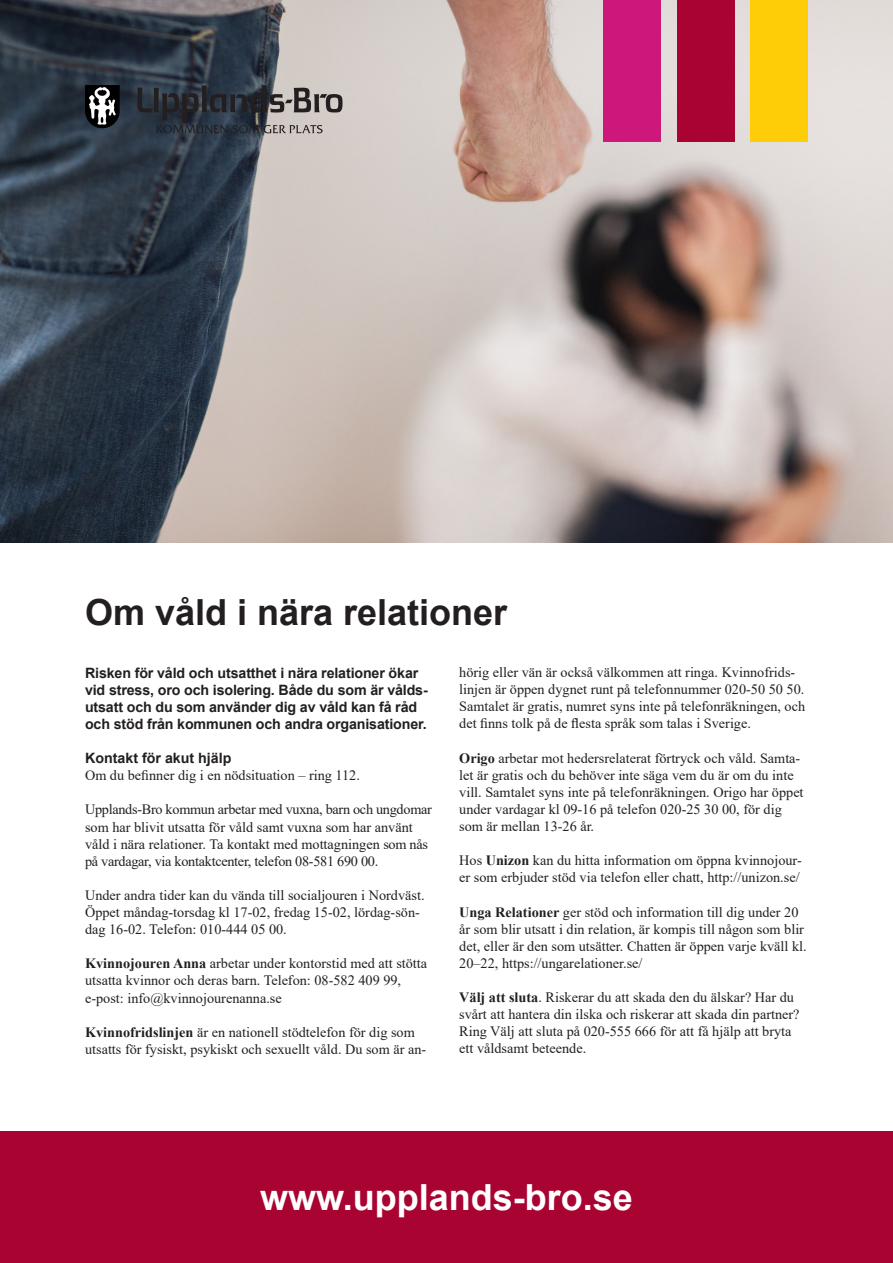
<style>
.page{position:relative;width:893px;height:1263px;background:#fff}
.page>*{position:absolute;margin:0;border:0;box-sizing:border-box;transform-origin:0 0}
.t1{font:700 36px "Arial";color:#231f20}
.t2{font:700 36px "Arial";color:#fff}
.t3{font:14.25px/17.1px "Times New Roman";color:#231f20}
.t4{font:14.25px/17.1px "Times New Roman";letter-spacing:-.02em;color:#231f20}
.t5{font:700 14.25px/17.1px "Arial";letter-spacing:-.01em;color:#231f20}
.s1{font-weight:700}
</style>
<div class="page">
<img style="left:0;top:0;width:893px;height:542px">
<div style="left:0;top:1131px;width:893px;height:132px;background:#a90332"></div>
<svg style="left:85px;top:85px;width:35px;height:43px"></svg>
<svg style="left:137px;top:85px;width:206px;height:49px"></svg>
<div style="left:750px;top:0;width:58px;height:142px;background:#fecd08"></div>
<div style="left:677px;top:0;width:57px;height:142px;background:#a90332"></div>
<div style="left:604px;top:0;width:57px;height:142px;background:#cd177b"></div>
<p class="t1" style="left:85px;top:587px;width:424px">Om våld i nära relationer</p>
<p class="t5" style="left:85px;top:664px;width:344px">Risken för våld och utsatthet i nära relationer ökar vid stress, oro och isolering. Både du som är vålds&shy;utsatt och du som använder dig av våld kan få råd och stöd från kommunen och andra organisationer.</p>
<p class="t5" style="left:85px;top:750px;width:148px">Kontakt för akut hjälp</p>
<p class="t3" style="left:85px;top:766px;width:276px">Om du befinner dig i en nödsituation – ring 112.</p>
<p class="t4" style="left:85px;top:801px;width:348px">Upplands-Bro kommun arbetar med vuxna, barn och ungdomar som har blivit utsatta för våld samt vuxna som har använt våld i nära relationer. Ta kontakt med mottagningen som nås på vardagar, via kontaktcenter, telefon 08-581 690 00.</p>
<p class="t3" style="left:85px;top:886px;width:341px">Under andra tider kan du vända till socialjouren i Nordväst.<br>Öppet måndag-torsdag kl 17-02, fredag 15-02, lördag-sön&shy;dag 16-02. Telefon: 010-444 05 00.</p>
<p class="t3" style="left:85px;top:954px;width:344px"><span class="s1">Kvinnojouren Anna</span> arbetar under kontorstid med att stötta utsatta kvinnor och deras barn. Telefon: 08-582 409 99, e-post: info@kvinnojourenanna.se</p>
<p class="t3" style="left:85px;top:1023px;width:343px"><span class="s1">Kvinnofridslinjen</span> är en nationell stödtelefon för dig som utsatts för fysiskt, psykiskt och sexuellt våld. Du som är an-</p>
<p class="t3" style="left:459px;top:663px;width:347px">hörig eller vän är också välkommen att ringa. Kvinnofrids&shy;linjen är öppen dygnet runt på telefonnummer 020-50 50 50.<br>Samtalet är gratis, numret syns inte på telefonräkningen, och det finns tolk på de flesta språk som talas i Sverige.</p>
<p class="t3" style="left:459px;top:749px;width:346px"><span class="s1">Origo</span> arbetar mot hedersrelaterat förtryck och våld. Samta&shy;let är gratis och du behöver inte säga vem du är om du inte vill. Samtalet syns inte på telefonräkningen. Origo har öppet under vardagar kl 09-16 på telefon 020-25 30 00, för dig som är mellan 13-26 år.</p>
<p class="t3" style="left:459px;top:851px;width:344px">Hos <span class="s1">Unizon</span> kan du hitta information om öppna kvinnojour&shy;er som erbjuder stöd via telefon eller chatt, http://unizon.se/</p>
<p class="t3" style="left:459px;top:903px;width:349px"><span class="s1">Unga Relationer</span> ger stöd och information till dig under 20 år som blir utsatt i din relation, är kompis till någon som blir det, eller är den som utsätter. Chatten är öppen varje kväll kl.<br>20–22, https://ungarelationer.se/</p>
<p class="t3" style="left:459px;top:988px;width:342px"><span class="s1">Välj att sluta</span>. Riskerar du att skada den du älskar? Har du svårt att hantera din ilska och riskerar att skada din partner?<br>Ring Välj att sluta på 020-555 666 för att få hjälp att bryta ett våldsamt beteende.</p>
<p class="t2" style="left:260px;top:1172px;width:374px">www.upplands-bro.se</p>
</div>
